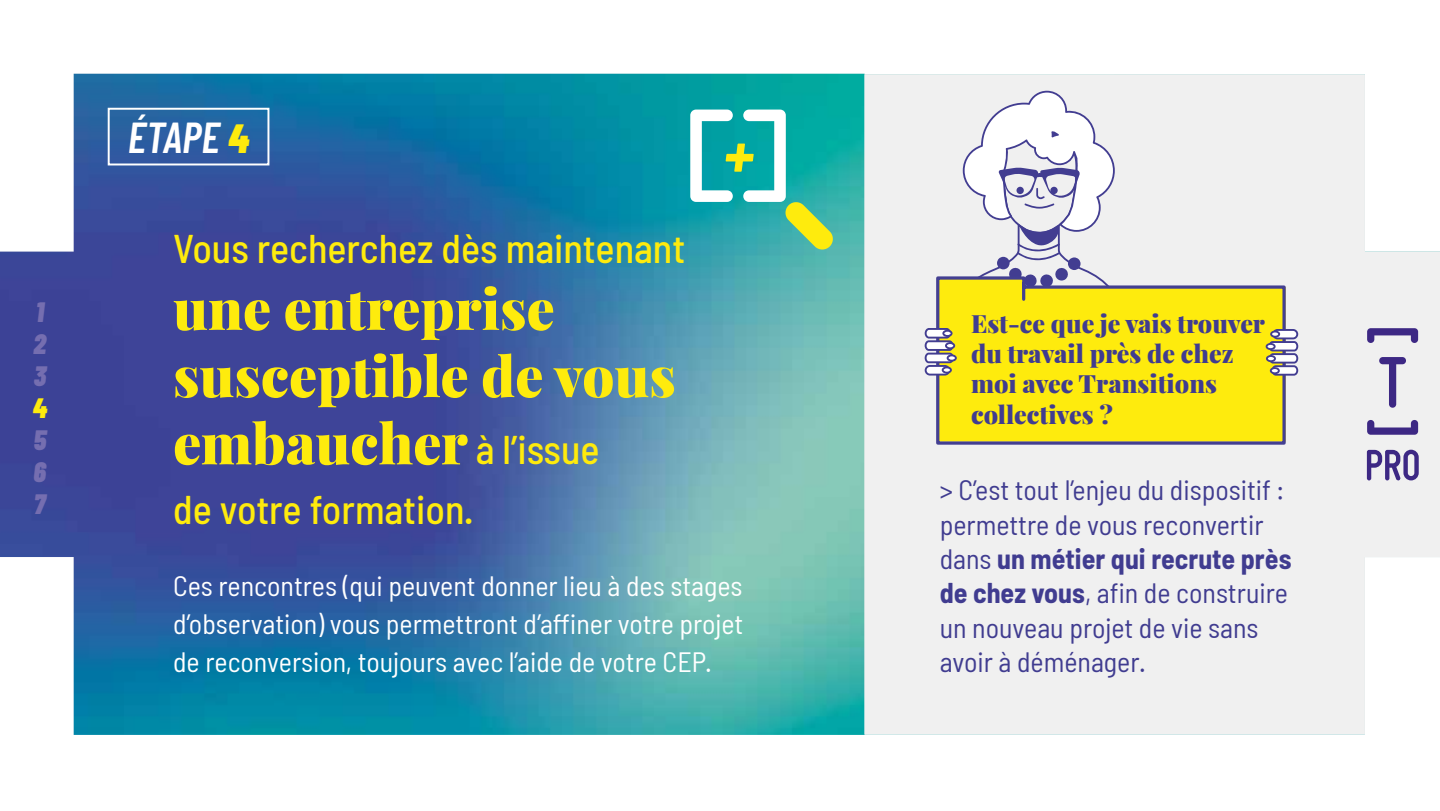
<style>
.page{position:relative;width:1440px;height:811px;background:#fff}
.page>*{position:absolute;margin:0;border:0;box-sizing:border-box;transform-origin:0 0}
.t1{font:900 56px/67.2px "Playfair Display";color:#feeb0d}
.t2{font:italic 600 43.2px "Barlow Condensed";color:#fff}
.t3{font:500 semi-condensed 40px "Barlow";color:#feeb0d}
.t4{font:semi-condensed 28px/34.4px "Barlow";color:#403c90}
.t5{font:semi-condensed 28px/38px "Barlow";color:#fff;text-align:justify}
.t6{font:italic 900 28px/32px "Barlow Condensed";color:#756eb0;text-align:justify}
.t7{font:italic 900 28px "Barlow Condensed";color:#feeb0d}
.t8{font:900 25.2px/30.2px "Playfair Display";color:#403c90}
.s1{font-weight:900;font-size:40.8px;color:#feeb0d}
.s2{font-family:"Barlow";font-weight:500;font-stretch:semi-condensed;font-size:40px}
.s3{font-weight:700}
</style>
<div class="page">
<img style="left:0;top:74px;width:1365px;height:661px">
<div style="left:108px;top:108px;width:161px;height:57px;border:2px solid #fff"></div>
<svg style="left:865px;top:74px;width:575px;height:660px;fill:#f0f0f0"></svg>
<svg style="left:1367px;top:450px;width:52px;height:31px"></svg>
<svg style="left:1367px;top:328px;width:51px;height:15px"></svg>
<svg style="left:1367px;top:420px;width:51px;height:15px"></svg>
<svg style="left:1379px;top:357px;width:27px;height:51px"></svg>
<svg style="left:935px;top:275px;width:352px;height:171px;background:#f2e121"></svg>
<svg style="left:925px;top:91px;width:203px;height:284px"></svg>
<div style="left:1273px;top:330px;width:24px;height:8px;background:#fff;border-radius:4px"></div>
<div style="left:1272px;top:329px;width:26px;height:10px;border:2px solid #423d91;border-radius:4px"></div>
<svg style="left:1268px;top:340px;width:31px;height:24px"></svg>
<div style="left:1273px;top:366px;width:24px;height:9px;background:#fff;border-radius:4px"></div>
<div style="left:1272px;top:365px;width:26px;height:11px;border:2px solid #423d91;border-radius:4px"></div>
<div style="left:1271px;top:331px;width:8px;height:6px;background:#fff;border-radius:50%"></div>
<div style="left:1270px;top:330px;width:10px;height:8px;border:2px solid #423d91;border-radius:50%"></div>
<div style="left:1267px;top:344px;width:8px;height:5px;background:#fff;border-radius:50%"></div>
<div style="left:1266px;top:343px;width:10px;height:7px;border:2px solid #423d91;border-radius:50%"></div>
<div style="left:1267px;top:356px;width:8px;height:5px;background:#fff;border-radius:50%"></div>
<div style="left:1266px;top:355px;width:10px;height:7px;border:2px solid #423d91;border-radius:50%"></div>
<div style="left:1271px;top:368px;width:8px;height:5px;background:#fff;border-radius:50%"></div>
<div style="left:1270px;top:367px;width:10px;height:7px;border:2px solid #423d91;border-radius:50%"></div>
<svg style="left:690px;top:110px;width:144px;height:139px"></svg>
<p class="t6" style="left:34px;top:295px;width:14px">1<br>2<br>3</p>
<p class="t7" style="left:33px;top:388px;width:16px">4</p>
<p class="t6" style="left:34px;top:423px;width:14px">5<br>6<br>7</p>
<h2 class="t2" style="left:128px;top:106px;width:123px">ÉTAPE <span class="s1">4</span></h2>
<h3 class="t3" style="left:173px;top:223px;width:514px">Vous recherchez dès maintenant</h3>
<h1 class="t1" style="left:173px;top:275px;width:504px">une entreprise susceptible de vous embaucher <span class="s2">à l’issue</span></h1>
<h3 class="t3" style="left:173px;top:485px;width:302px">de votre formation.</h3>
<p class="t5" style="left:173px;top:566px;width:572px">Ces rencontres (qui peuvent donner lieu à des stages d’observation) vous permettront d’affiner votre projet de reconversion, toujours avec l’aide de votre CEP.</p>
<p class="t8" style="left:971px;top:308px;width:296px">Est-ce que je vais trouver du travail près de chez moi avec Transitions collectives ?</p>
<p class="t4" style="left:940px;top:472px;width:353px">&gt; C’est tout l’enjeu du dispositif : permettre de vous reconvertir dans <span class="s3">un métier qui recrute près de chez vous</span>, afin de construire un nouveau projet de vie sans avoir à déménager.</p>
</div>
